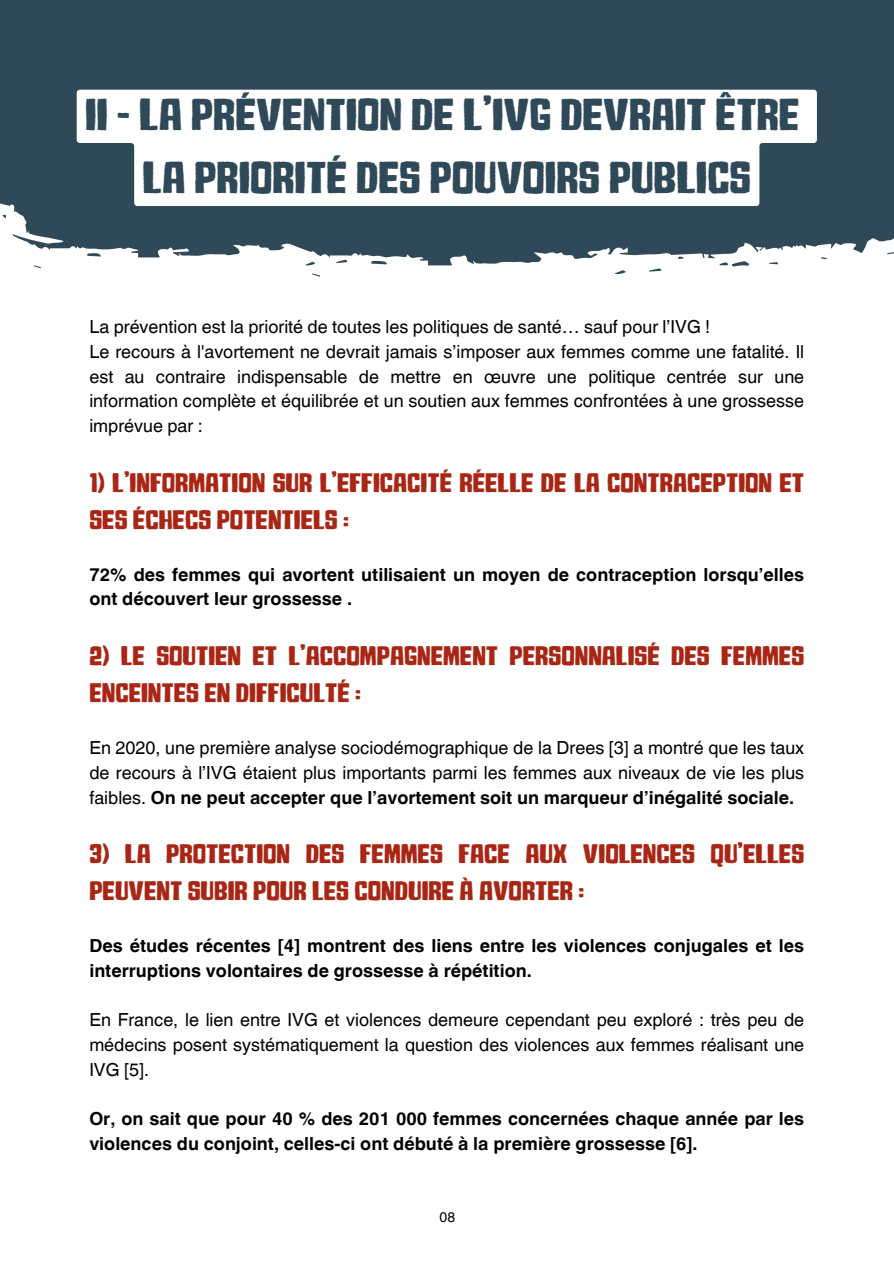
<style>
.page{position:relative;width:894px;height:1264px;background:#fff}
.page>*{position:absolute;margin:0;border:0;box-sizing:border-box;transform-origin:0 0}
.t1{font:45px/63px "Timberwolf";color:#2f4958;text-align:center}
.t2{font:27px/37.2px "Timberwolf";color:#a92615}
.t3{font:18px/24.8px "Helvetica Hebrew";color:#000;text-align:justify}
.t4{font:700 18px/24.8px "Helvetica Hebrew";color:#000}
.t5{font:13.95px "Helvetica Hebrew";color:#000}
.s1{font-weight:700}
</style>
<div class="page">
<svg style="left:0;top:0;width:893px;height:277px;background:#4c6370"></svg>
<svg style="left:77px;top:90px;width:739px;height:116px"></svg>
<h1 class="t1" style="left:85px;top:85px;width:716px">II - LA PRÉVENTION DE L’IVG DEVRAIT ÊTRE<br>LA PRIORITÉ DES POUVOIRS PUBLICS</h1>
<p class="t3" style="left:89px;top:317px;width:716px;text-align:left">La prévention est la priorité de toutes les politiques de santé… sauf pour l’IVG !<br>Le recours à l'avortement ne devrait jamais s’imposer aux femmes comme une fatalité. Il est au contraire indispensable de mettre en œuvre une politique centrée sur une information complète et équilibrée et un soutien aux femmes confrontées à une grossesse imprévue par :</p>
<h2 class="t2" style="left:89px;top:465px;width:716px">1) L’INFORMATION SUR L’EFFICACITÉ RÉELLE DE LA CONTRACEPTION ET<br>SES ÉCHECS POTENTIELS :</h2>
<p class="t4" style="left:89px;top:564px;width:716px">72% des femmes qui avortent utilisaient un moyen de contraception lorsqu’elles ont découvert leur grossesse .</p>
<h2 class="t2" style="left:89px;top:638px;width:716px">2) LE SOUTIEN ET L’ACCOMPAGNEMENT PERSONNALISÉ DES FEMMES<br>ENCEINTES EN DIFFICULTÉ :</h2>
<p class="t3" style="left:89px;top:737px;width:716px">En 2020, une première analyse sociodémographique de la Drees [3] a montré que les taux de recours à l’IVG étaient plus importants parmi les femmes aux niveaux de vie les plus faibles. <span class="s1">On ne peut accepter que l’avortement soit un marqueur d’inégalité sociale.</span></p>
<h2 class="t2" style="left:89px;top:836px;width:716px">3) LA PROTECTION DES FEMMES FACE AUX VIOLENCES QU’ELLES<br>PEUVENT SUBIR POUR LES CONDUIRE À AVORTER :</h2>
<p class="t4" style="left:89px;top:935px;width:716px">Des études récentes [4] montrent des liens entre les violences conjugales et les interruptions volontaires de grossesse à répétition.</p>
<p class="t3" style="left:89px;top:1010px;width:716px">En France, le lien entre IVG et violences demeure cependant peu exploré : très peu de médecins posent systématiquement la question des violences aux femmes réalisant une IVG [5].</p>
<p class="t4" style="left:89px;top:1109px;width:716px">Or, on sait que pour 40 % des 201 000 femmes concernées chaque année par les violences du conjoint, celles-ci ont débuté à la première grossesse [6].</p>
<p class="t5" style="left:439px;top:1211px;width:17px">08</p>
</div>
